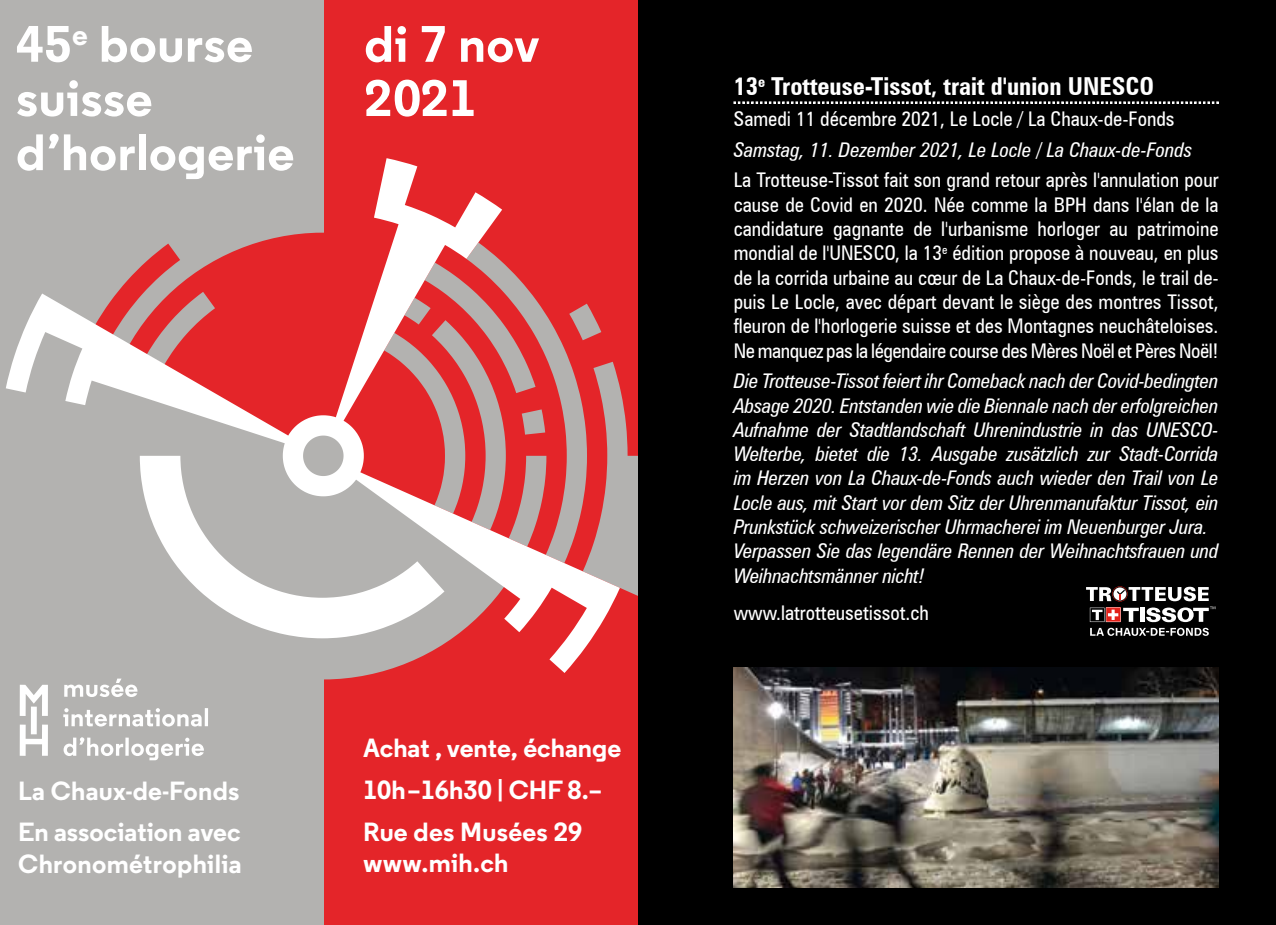
<style>
.page{position:relative;width:1276px;height:925px;background:#fff}
.page>*{position:absolute;margin:0;border:0;box-sizing:border-box;transform-origin:0 0}
.t1{font:700 51.07px/54.2px "Regular";letter-spacing:.01em;color:#fff}
.t2{font:700 26.32px/41.9px "Regular";letter-spacing:.01em;color:#fff}
.t3{font:700 condensed 24.75px "Zurich BT";color:#fff}
.t4{font:italic condensed 20.25px/24.3px "Zurich BT";letter-spacing:-.01em;color:#fff}
.t5{font:condensed 20.25px/24.3px "Zurich BT";color:#fff;text-align:justify}
</style>
<div class="page">
<div style="left:0;top:0;width:638px;height:925px;background:#b3b2b0"></div>
<div style="left:324px;top:0;width:314px;height:925px;background:#e42529"></div>
<svg style="left:620px;top:388px;width:18px;height:208px"></svg>
<svg style="left:6px;top:158px;width:614px;height:515px"></svg>
<div style="left:31px;top:706px;width:6px;height:28px;background:#fff"></div>
<svg style="left:20px;top:724px;width:28px;height:32px"></svg>
<svg style="left:20px;top:685px;width:28px;height:31px"></svg>
<svg style="left:64px;top:678px;width:73px;height:19px"></svg>
<svg style="left:63px;top:708px;width:139px;height:18px"></svg>
<hr style="left:205px;top:708px;width:3px;height:18px;background:#fff">
<svg style="left:64px;top:737px;width:59px;height:19px"></svg>
<svg style="left:125px;top:737px;width:4px;height:19px"></svg>
<svg style="left:131px;top:738px;width:73px;height:22px"></svg>
<div style="left:638px;top:0;width:638px;height:925px;background:#000"></div>
<svg style="left:733px;top:102px;width:485px;height:2px"></svg>
<svg style="left:1086px;top:586px;width:129px;height:50px"></svg>
<img style="left:733px;top:668px;width:485px;height:219px">
<h1 class="t1" style="left:16px;top:16px;width:280px">45<sup>e</sup> bourse suisse d’horlogerie</h1>
<h1 class="t1" style="left:364px;top:16px;width:177px">di 7 nov<br>2021</h1>
<p class="t2" style="left:18px;top:769px;width:224px">La Chaux-de-Fonds<br>En association avec</p>
<p class="t2" style="left:18px;top:842px;width:225px">Chronométrophilia</p>
<p class="t2" style="left:363px;top:726px;width:259px">Achat , vente, échange<br>10h–16h30 | CHF 8.–<br>Rue des Musées 29</p>
<p class="t2" style="left:363px;top:841px;width:147px">www.mih.ch</p>
<p class="t3" style="left:733px;top:72px;width:422px">13<sup>e</sup> Trotteuse-Tissot, trait d'union UNESCO</p>
<p class="t5" style="left:733px;top:107px;width:442px">Samedi 11 décembre 2021, Le Locle / La Chaux-de-Fonds</p>
<p class="t4" style="left:733px;top:137px;width:460px">Samstag, 11. Dezember 2021, Le Locle / La Chaux-de-Fonds</p>
<p class="t5" style="left:733px;top:168px;width:486px">La Trotteuse-Tissot fait son grand retour après l'annulation pour cause de Covid en 2020. Née comme la BPH dans l'élan de la candidature gagnante de l'urbanisme horloger au patrimoine mondial de l'UNESCO, la 13<sup>e</sup> édition propose à nouveau, en plus de la corrida urbaine au cœur de La Chaux-de-Fonds, le trail de&shy;puis Le Locle, avec départ devant le siège des montres Tissot, fleuron de l'horlogerie suisse et des Montagnes neuchâteloises.<br>Ne manquez pas la légendaire course des Mères Noël et Pères Noël!</p>
<p class="t4" style="left:733px;top:369px;width:486px">Die Trotteuse-Tissot feiert ihr Comeback nach der Covid-bedingten Absage 2020. Entstanden wie die Biennale nach der erfolgreichen Aufnahme der Stadtlandschaft Uhrenindustrie in das UNESCO-Welterbe, bietet die 13. Ausgabe zusätzlich zur Stadt-Corrida im Herzen von La Chaux-de-Fonds auch wieder den Trail von Le Locle aus, mit Start vor dem Sitz der Uhrenmanufaktur Tissot, ein Prunkstück schweizerischer Uhrmacherei im Neuenburger Jura.<br>Verpassen Sie das legendäre Rennen der Weihnachtsfrauen und Weihnachtsmänner nicht!</p>
<p class="t5" style="left:733px;top:600px;width:197px">www.latrotteusetissot.ch</p>
</div>
